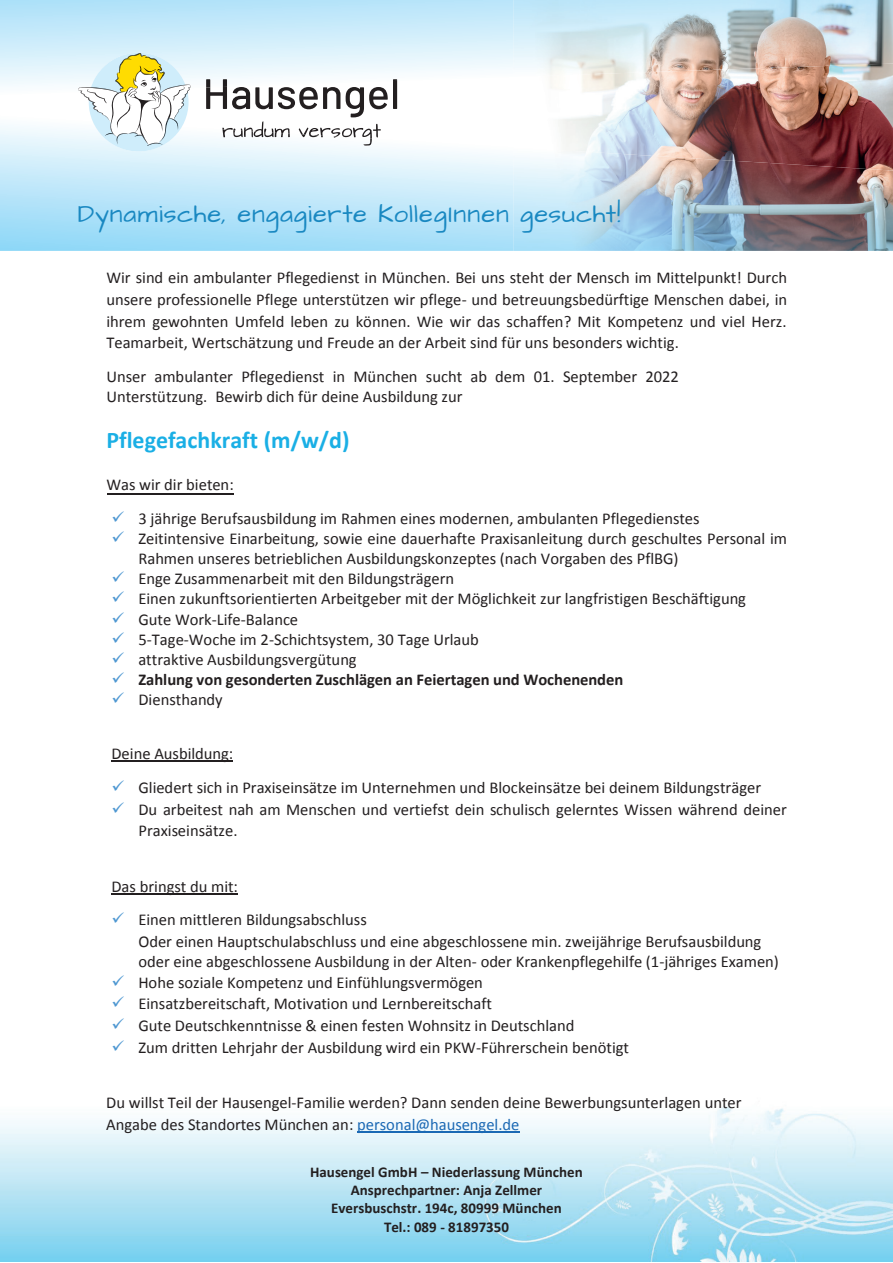
<style>
.page{position:relative;width:893px;height:1263px;background:#fff}
.page>*{position:absolute;margin:0;border:0;box-sizing:border-box;transform-origin:0 0}
.t1{font:25.5px "Architects Daughter";letter-spacing:.035em;color:#1988c1}
.t2{font:700 24px "Calibri";color:#1aafe5}
.t3{font:16.5px/21.8px "Calibri";color:#231f20}
.t4{font:700 16.5px "Calibri";letter-spacing:-.005em;color:#231f20}
.t5{font:700 15px/18.3px "Calibri";color:#231f20;text-align:center}
.s1{color:#4f98d2}
.s2{color:#1b69b4}
</style>
<div class="page">
<img style="left:0;top:493px;width:893px;height:769px">
<hr style="left:107px;top:493px;width:126px;height:1px;background:#231f20">
<hr style="left:111px;top:761px;width:122px;height:1px;background:#231f20">
<hr style="left:111px;top:893px;width:127px;height:2px;background:#231f20">
<hr style="left:357px;top:1132px;width:163px;height:1px;background:#1b69b4">
<img style="left:550px;top:77px;width:343px;height:70px">
<svg style="left:0;top:0;width:513px;height:95px"></svg>
<img style="left:513px;top:0;width:380px;height:77px">
<svg style="left:0;top:132px;width:513px;height:119px;background:#c4e9fa"></svg>
<img style="left:513px;top:147px;width:380px;height:104px">
<svg style="left:78px;top:53px;width:113px;height:93px"></svg>
<svg style="left:206px;top:88px;width:191px;height:58px"></svg>
<img style="left:206px;top:79px;width:191px;height:9px">
<h1 class="t1" style="left:78px;top:197px;width:544px">Dynamische, engagierte KollegInnen gesucht!</h1>
<p class="t3" style="left:106px;top:266px;width:682px;text-align:justify">Wir sind ein ambulanter Pflegedienst in München. Bei uns steht der Mensch im Mittelpunkt! Durch unsere professionelle Pflege unterstützen wir pflege- und betreuungsbedürftige Menschen dabei, in ihrem gewohnten Umfeld leben zu können. Wie wir das schaffen? Mit Kompetenz und viel Herz.<br>Teamarbeit, Wertschätzung und Freude an der Arbeit sind für uns besonders wichtig.</p>
<p class="t3" style="left:106px;top:366px;width:574px;line-height:20.1px">Unser ambulanter Pflegedienst in München sucht ab dem 01. September 2022<br>Unterstützung. Bewirb dich für deine Ausbildung zur</p>
<h2 class="t2" style="left:106px;top:423px;width:245px">Pflegefachkraft (m/w/d)</h2>
<p class="t3" style="left:106px;top:473px;width:129px">Was wir dir bieten:</p>
<p class="t3" style="left:111px;top:507px;width:590px"><span class="s1">✓</span> 3 jährige Berufsausbildung im Rahmen eines modernen, ambulanten Pflegedienstes</p>
<p class="t3" style="left:138px;top:528px;width:650px;line-height:20.1px;text-indent:-27px"><span class="s1">✓</span> Zeitintensive Einarbeitung, sowie eine dauerhafte Praxisanleitung durch geschultes Personal im<br>Rahmen unseres betrieblichen Ausbildungskonzeptes (nach Vorgaben des PflBG)</p>
<p class="t3" style="left:111px;top:567px;width:344px"><span class="s1">✓</span> Enge Zusammenarbeit mit den Bildungsträgern</p>
<p class="t3" style="left:111px;top:588px;width:636px"><span class="s1">✓</span> Einen zukunftsorientierten Arbeitgeber mit der Möglichkeit zur langfristigen Beschäftigung</p>
<p class="t3" style="left:111px;top:608px;width:188px"><span class="s1">✓</span> Gute Work-Life-Balance</p>
<p class="t3" style="left:111px;top:628px;width:369px"><span class="s1">✓</span> 5-Tage-Woche im 2-Schichtsystem, 30 Tage Urlaub</p>
<p class="t3" style="left:111px;top:648px;width:247px"><span class="s1">✓</span> attraktive Ausbildungsvergütung</p>
<p class="t4" style="left:111px;top:668px;width:513px"><span class="s1">✓</span> Zahlung von gesonderten Zuschlägen an Feiertagen und Wochenenden</p>
<p class="t3" style="left:111px;top:688px;width:113px"><span class="s1">✓</span> Diensthandy</p>
<p class="t3" style="left:111px;top:742px;width:123px">Deine Ausbildung:</p>
<p class="t3" style="left:111px;top:776px;width:651px"><span class="s1">✓</span> Gliedert sich in Praxiseinsätze im Unternehmen und Blockeinsätze bei deinem Bildungsträger</p>
<p class="t3" style="left:138px;top:798px;width:650px;text-indent:-27px"><span class="s1">✓</span> Du arbeitest nah am Menschen und vertiefst dein schulisch gelerntes Wissen während deiner<br>Praxiseinsätze.</p>
<p class="t3" style="left:111px;top:875px;width:128px">Das bringst du mit:</p>
<p class="t3" style="left:138px;top:909px;width:624px;text-indent:-27px"><span class="s1">✓</span> Einen mittleren Bildungsabschluss<br>Oder einen Hauptschulabschluss und eine abgeschlossene min. zweijährige Berufsausbildung</p>
<p class="t3" style="left:138px;top:950px;width:642px">oder eine abgeschlossene Ausbildung in der Alten- oder Krankenpflegehilfe (1-jähriges Examen)</p>
<p class="t3" style="left:111px;top:971px;width:373px"><span class="s1">✓</span> Hohe soziale Kompetenz und Einfühlungsvermögen</p>
<p class="t3" style="left:111px;top:992px;width:382px"><span class="s1">✓</span> Einsatzbereitschaft, Motivation und Lernbereitschaft</p>
<p class="t3" style="left:111px;top:1014px;width:465px"><span class="s1">✓</span> Gute Deutschkenntnisse &amp; einen festen Wohnsitz in Deutschland</p>
<p class="t3" style="left:111px;top:1036px;width:519px"><span class="s1">✓</span> Zum dritten Lehrjahr der Ausbildung wird ein PKW-Führerschein benötigt</p>
<p class="t3" style="left:106px;top:1091px;width:637px">Du willst Teil der Hausengel-Familie werden? Dann senden deine Bewerbungsunterlagen unter<br>Angabe des Standortes München an: <span class="s2">personal@hausengel.de</span></p>
<p class="t5" style="left:310px;top:1162px;width:274px">Hausengel GmbH – Niederlassung München<br>Ansprechpartner: Anja Zellmer<br>Eversbuschstr. 194c, 80999 München<br>Tel.: 089 - 81897350</p>
</div>
